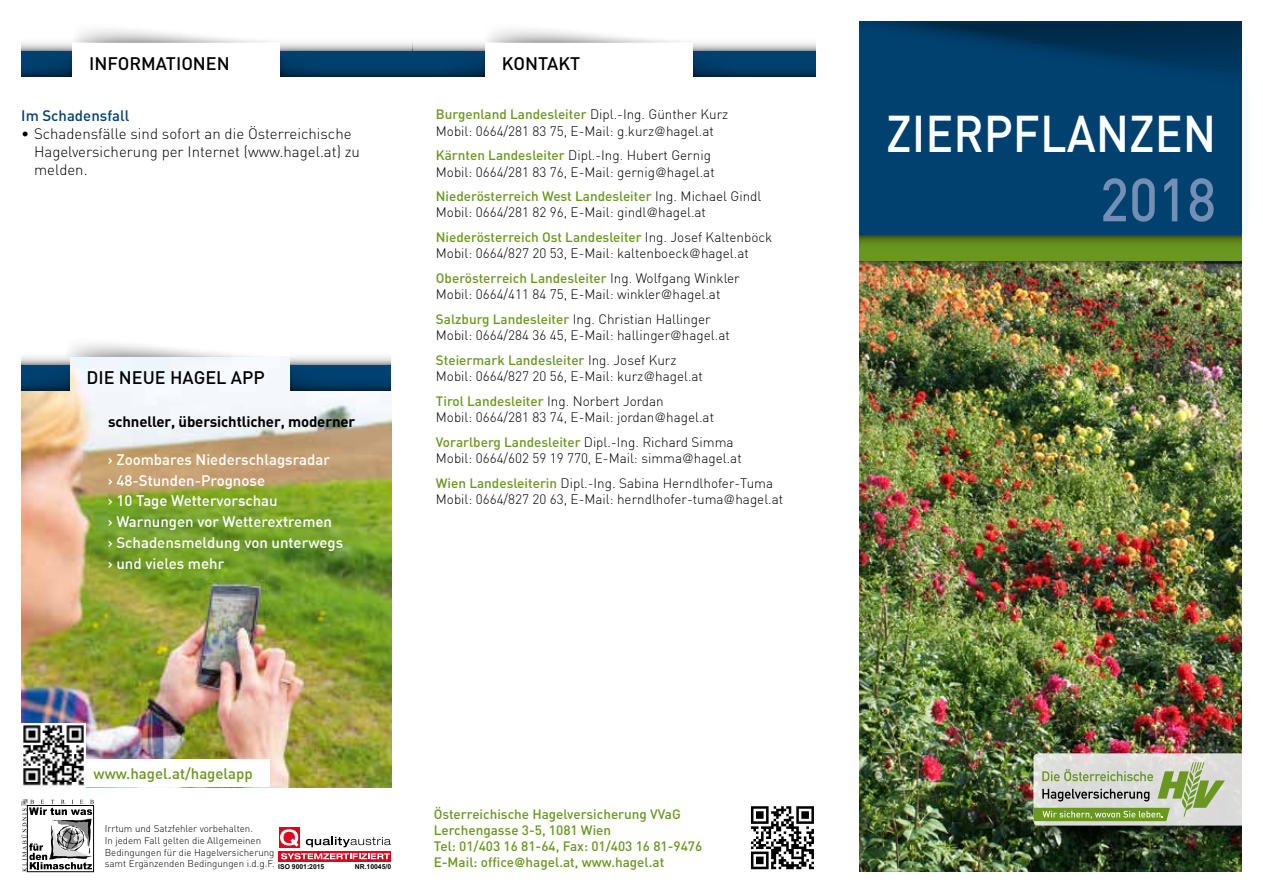
<style>
.page{position:relative;width:1263px;height:893px;background:#fff}
.page>*{position:absolute;margin:0;border:0;box-sizing:border-box;transform-origin:0 0}
.t1{font:500 60px "DIN";color:#738fb4;scale:.91 1}
.t2{font:500 51px "DINCE";color:#fff;scale:.91 1}
.t3{font:500 18px "DINCE";color:#000}
.t4{font:500 15px/20.7px "DIN";color:#fff}
.t5{font:300 15px/18px "DINCE";color:#000}
.t6{font:700 15px "DINCE";letter-spacing:-.01em;color:#000}
.t7{font:500 15px "DIN";color:#6a971f}
.t8{font:500 15px "DINCE";color:#004170}
.t9{font:300 13.5px/24.8px "DIN";color:#000}
.t10{font:500 13.5px/16.2px "DINCE";color:#6a971f}
.t11{font:300 9.75px/11.7px "DINCE";color:#000}
.t12{font:700 6.75px "Arial";color:#000}
.s1{font-family:"DIN";font-weight:300;color:#000}
.s2{font-family:"DINCE";font-weight:500;color:#6a971f}
.s3{font-family:"DIN"}
</style>
<div class="page">
<svg style="left:331px;top:51px;width:81px;height:26px;background:#003b67"></svg>
<svg style="left:21px;top:42px;width:391px;height:9px"></svg>
<svg style="left:21px;top:51px;width:45px;height:26px"></svg>
<svg style="left:66px;top:51px;width:6px;height:26px"></svg>
<svg style="left:286px;top:51px;width:45px;height:26px"></svg>
<svg style="left:280px;top:51px;width:6px;height:26px"></svg>
<div style="left:72px;top:43px;width:208px;height:42px;background:#fff"></div>
<svg style="left:72px;top:29px;width:208px;height:14px"></svg>
<svg style="left:412px;top:51px;width:404px;height:26px;background:#003b67"></svg>
<svg style="left:412px;top:41px;width:404px;height:10px"></svg>
<svg style="left:434px;top:51px;width:45px;height:26px"></svg>
<svg style="left:479px;top:51px;width:6px;height:26px"></svg>
<svg style="left:698px;top:51px;width:45px;height:26px"></svg>
<svg style="left:692px;top:51px;width:6px;height:26px"></svg>
<div style="left:485px;top:43px;width:207px;height:42px;background:#fff"></div>
<svg style="left:485px;top:29px;width:207px;height:14px"></svg>
<img style="left:859px;top:286px;width:383px;height:586px">
<div style="left:859px;top:21px;width:383px;height:214px;background:#004170"></div>
<img style="left:859px;top:261px;width:383px;height:25px">
<svg style="left:859px;top:235px;width:383px;height:26px;background:#60891c"></svg>
<svg style="left:860px;top:21px;width:382px;height:52px"></svg>
<div style="left:1031px;top:751px;width:226px;height:89px;background:#000;opacity:.65"></div>
<svg style="left:1033px;top:753px;width:210px;height:73px;background:#bdc6ab"></svg>
<div style="left:1243px;top:716px;width:20px;height:177px;background:#fff"></div>
<svg style="left:751px;top:806px;width:63px;height:63px"></svg>
<svg style="left:21px;top:799px;width:73px;height:73px"></svg>
<svg style="left:279px;top:851px;width:112px;height:10px"></svg>
<svg style="left:281px;top:853px;width:109px;height:6px"></svg>
<svg style="left:306px;top:837px;width:85px;height:10px"></svg>
<div style="left:279px;top:827px;width:20px;height:21px;background:#db0720"></div>
<svg style="left:280px;top:829px;width:19px;height:18px"></svg>
<img style="left:21px;top:357px;width:370px;height:430px">
<svg style="left:339px;top:365px;width:52px;height:25px"></svg>
<svg style="left:21px;top:365px;width:43px;height:25px"></svg>
<svg style="left:64px;top:365px;width:6px;height:25px"></svg>
<svg style="left:297px;top:365px;width:42px;height:25px"></svg>
<svg style="left:291px;top:365px;width:6px;height:25px"></svg>
<img style="left:21px;top:723px;width:64px;height:64px">
<div style="left:85px;top:759px;width:185px;height:28px;background:#fff"></div>
<svg style="left:21px;top:356px;width:49px;height:9px"></svg>
<svg style="left:291px;top:356px;width:100px;height:9px"></svg>
<svg style="left:65px;top:343px;width:200px;height:14px"></svg>
<h3 class="t3" style="left:89px;top:52px;width:142px">INFORMATIONEN</h3>
<h3 class="t3" style="left:502px;top:52px;width:80px">KONTAKT</h3>
<p class="t8" style="left:21px;top:106px;width:110px">Im Schadensfall</p>
<p class="t5" style="left:34px;top:125px;width:327px;text-indent:-13px">• Schadensfälle sind sofort an die Österreichische<br>Hagelversicherung per Internet (www.hagel.at) zu melden.</p>
<h3 class="t3" style="left:87px;top:366px;width:180px">DIE NEUE HAGEL APP</h3>
<p class="t6" style="left:108px;top:411px;width:249px">schneller, übersichtlicher, moderner</p>
<p class="t4" style="left:108px;top:449px;width:237px">› Zoombares Niederschlagsradar<br>› 48-Stunden-Prognose<br>› 10 Tage Wettervorschau<br>› Warnungen vor Wetterextremen<br>› Schadensmeldung von unterwegs › und vieles mehr</p>
<p class="t10" style="left:436px;top:106px;width:294px">Burgenland Landesleiter <span class="s1">Dipl.-Ing. Günther Kurz</span></p>
<p class="t9" style="left:436px;top:118px;width:279px">Mobil: 0664/281 83 75, E-Mail: g.kurz@hagel.at<br><span class="s2">Kärnten Landesleiter</span> Dipl.-Ing. Hubert Gernig</p>
<p class="t9" style="left:436px;top:159px;width:280px">Mobil: 0664/281 83 76, E-Mail: gernig@hagel.at</p>
<p class="t10" style="left:436px;top:188px;width:327px">Niederösterreich West Landesleiter <span class="s1">Ing. Michael Gindl</span></p>
<p class="t9" style="left:436px;top:200px;width:272px">Mobil: 0664/281 82 96, E-Mail: gindl@hagel.at</p>
<p class="t10" style="left:436px;top:229px;width:338px">Niederösterreich Ost Landesleiter <span class="s1">Ing. Josef Kaltenböck</span></p>
<p class="t9" style="left:436px;top:241px;width:314px">Mobil: 0664/827 20 53, E-Mail: kaltenboeck@hagel.at</p>
<p class="t10" style="left:436px;top:270px;width:305px">Oberösterreich Landesleiter <span class="s1">Ing. Wolfgang Winkler</span></p>
<p class="t9" style="left:436px;top:282px;width:286px">Mobil: 0664/411 84 75, E-Mail: winkler@hagel.at<br><span class="s2">Salzburg Landesleiter</span> Ing. Christian Hallinger</p>
<p class="t9" style="left:436px;top:323px;width:295px">Mobil: 0664/284 36 45, E-Mail: hallinger@hagel.at</p>
<p class="t10" style="left:436px;top:351px;width:242px">Steiermark Landesleiter <span class="s1">Ing. Josef Kurz</span></p>
<p class="t9" style="left:436px;top:364px;width:269px">Mobil: 0664/827 20 56, E-Mail: kurz@hagel.at</p>
<p class="t10" style="left:436px;top:392px;width:229px">Tirol Landesleiter <span class="s1">Ing. Norbert Jordan</span></p>
<p class="t9" style="left:436px;top:405px;width:280px">Mobil: 0664/281 83 74, E-Mail: jordan@hagel.at</p>
<p class="t10" style="left:436px;top:433px;width:299px">Vorarlberg Landesleiter <span class="s1">Dipl.-Ing. Richard Simma</span></p>
<p class="t9" style="left:436px;top:446px;width:339px">Mobil: 0664/602 59 19 770, E-Mail: simma@hagel.at<br><span class="s2">Wien Landesleiterin</span> Dipl.-Ing. Sabina Herndlhofer-Tuma</p>
<p class="t9" style="left:436px;top:486px;width:349px">Mobil: 0664/827 20 63, E-Mail: herndlhofer-tuma@hagel.at</p>
<p class="t7" style="left:94px;top:764px;width:161px">www.hagel.at/hagelapp</p>
<p class="t11" style="left:105px;top:823px;width:221px">Irrtum und Satzfehler vorbehalten.<br>In jedem Fall gelten die Allgemeinen<br>Bedingungen für die Hagelversicherung<br>samt Ergänzenden Bedingungen i.d.g.F. <sub>ISO</sub> <sub>9001:2015</sub></p>
<p class="t12" style="left:355px;top:862px;width:38px">NR.10045/0</p>
<p class="t10" style="left:434px;top:805px;width:270px">Österreichische Hagelversicherung VVaG Lerchengasse 3-5, 1081 Wien<br>Tel: 01/403 16 81-64, Fax: 01/403 16 81-9476<br>E-Mail: office<span class="s3">@</span>hagel.at, www.hagel.at</p>
<h2 class="t2" style="left:886px;top:101px;width:364px">ZIERPFLANZEN</h2>
<h1 class="t1" style="left:1100px;top:161px;width:129px">2018</h1>
</div>
